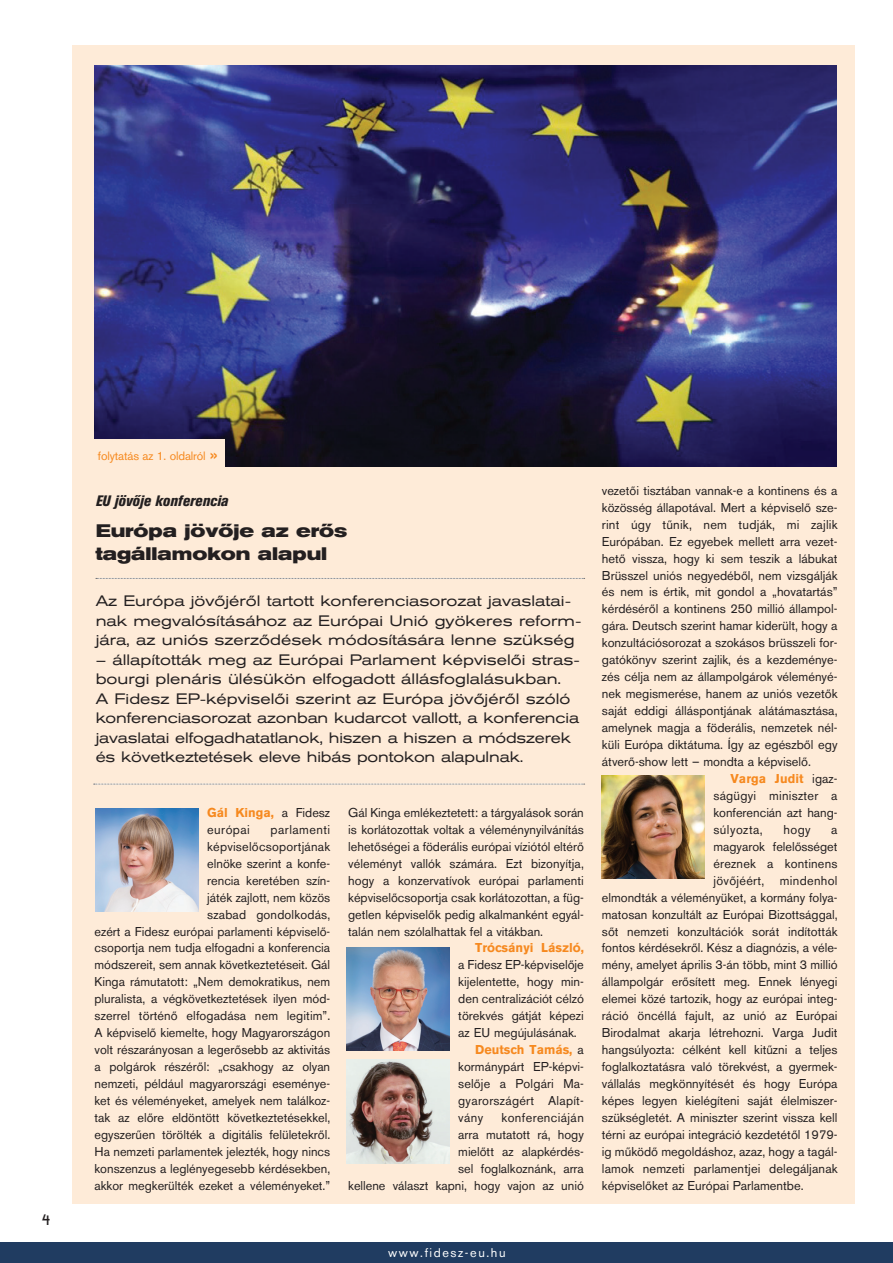
<style>
.page{position:relative;width:893px;height:1263px;background:#fff}
.page>*{position:absolute;margin:0;border:0;box-sizing:border-box;transform-origin:0 0}
.t1{font:700 18px/22.5px "Standard Grot Ext M";color:#231f20}
.t2{font:15px/19.5px "Standard Grot Ext M";color:#231f20}
.t3{font:italic 15px "Standard Grot Cond Eb M";color:#231f20}
.t4{font:15px "Broadband ICG";color:#231f20}
.t5{font:12.75px/17px "Standard Grotesk M";color:#231f20;text-align:right}
.t6{font:700 12.75px "Standard Grotesk M";color:#f6891f}
.t7{font:12.75px "Standard Grotesk M";letter-spacing:.02em;color:#231f20}
.t8{font:12.75px/17px "Standard Grotesk M";letter-spacing:.035em;color:#231f20}
.t9{font:12.75px "Standard Grotesk M";letter-spacing:.025em;color:#231f20}
.t10{font:12.6px "Standard Grotesk M";letter-spacing:.125em;color:#fff}
.t11{font:12px "Standard Grotesk M";letter-spacing:-.01em;color:#f6891f}
.s1{font-size:21px}
.s2{font-weight:700;color:#f6891f}
.s3{font-weight:400;color:#231f20}
</style>
<div class="page">
<div style="left:73px;top:45px;width:782px;height:1159px;background:#feebd8"></div>
<div style="left:0;top:1242px;width:893px;height:21px;background:#203c61"></div>
<img style="left:95px;top:66px;width:741px;height:401px">
<svg style="left:96px;top:578px;width:489px;height:1px"></svg>
<svg style="left:94px;top:784px;width:491px;height:1px"></svg>
<div style="left:93px;top:439px;width:132px;height:28px;background:#feebd8"></div>
<img style="left:96px;top:809px;width:103px;height:103px">
<img style="left:347px;top:1060px;width:103px;height:103px">
<img style="left:347px;top:947px;width:103px;height:103px">
<img style="left:602px;top:775px;width:103px;height:103px">
<p class="t4" style="left:42px;top:1211px;width:10px">4</p>
<p class="t11" style="left:98px;top:449px;width:121px">folytatás az 1. oldalról <span class="s1">»</span></p>
<p class="t3" style="left:96px;top:492px;width:134px">EU jövője konferencia</p>
<h1 class="t1" style="left:96px;top:520px;width:253px">Európa jövője az erős tagállamokon alapul</h1>
<p class="t2" style="left:96px;top:591px;width:487px">Az Európa jövőjéről tartott konferenciasorozat javaslatai&shy;nak megvalósításához az Európai Unió gyökeres reform&shy;jára, az uniós szerződések módosítására lenne szükség</p>
<p class="t2" style="left:96px;top:650px;width:485px">– állapították meg az Európai Parlament képviselői stras&shy;bourgi plenáris ülésükön elfogadott állásfoglalásukban.<br>A Fidesz EP-képviselői szerint az Európa jövőjéről szóló konferenciasorozat azonban kudarcot vallott, a konferencia javaslatai elfogadhatatlanok, hiszen a hiszen a módszerek és következtetések eleve hibás pontokon alapulnak.</p>
<p class="t8" style="left:207px;top:804px;width:125px"><span class="s2">Gál Kinga,</span> a Fidesz európai</p>
<p class="t5" style="left:95px;top:821px;width:237px">parlamenti<br>képviselőcsoportjának<br>elnöke szerint a konfe-<br>rencia keretében szín-<br>játék zajlott, nem közös<br>szabad gondolkodás,<br>ezért a Fidesz európai parlamenti képviselő&shy;csoportja nem tudja elfogadni a konferencia módszereit, sem annak következtetéseit. Gál Kinga rámutatott: „Nem demokratikus, nem pluralista, a végkövetkeztetések ilyen mód&shy;szerrel történő elfogadása nem legitim”.<br>A képviselő kiemelte, hogy Magyarországon volt részarányosan a legerősebb az aktivitás a polgárok részéről: „csakhogy az olyan nemzeti, például magyarországi eseménye&shy;ket és véleményeket, amelyek nem találkoz&shy;tak az előre eldöntött következtetésekkel, egyszerűen törölték a digitális felületekről.<br>Ha nemzeti parlamentek jelezték, hogy nincs konszenzus a leglényegesebb kérdésekben, akkor megkerülték ezeket a véleményeket.”</p>
<p class="t5" style="left:348px;top:804px;width:237px;text-align:justify">Gál Kinga emlékeztetett: a tárgyalások során is korlátozottak voltak a véleménynyilvánítás lehetőségei a föderális európai víziótól eltérő véleményt vallók számára. Ezt bizonyítja, hogy a konzervatívok európai parlamenti képviselőcsoportja csak korlátozottan, a füg&shy;getlen képviselők pedig alkalmanként egyál&shy;talán nem szólalhattak fel a vitákban.</p>
<p class="t6" style="left:475px;top:941px;width:110px">Trócsányi László,</p>
<p class="t5" style="left:458px;top:956px;width:127px">a Fidesz EP-képviselője</p>
<p class="t5" style="left:458px;top:973px;width:127px">kijelentette, hogy min-</p>
<p class="t5" style="left:458px;top:990px;width:127px">den centralizációt célzó</p>
<p class="t5" style="left:458px;top:1007px;width:127px">törekvés gátját képezi</p>
<p class="t5" style="left:458px;top:1024px;width:120px">az EU megújulásának.</p>
<p class="t6" style="left:475px;top:1042px;width:110px">Deutsch Tamás, <span class="s3">a</span></p>
<p class="t5" style="left:458px;top:1058px;width:126px">kormánypárt EP-képvi-</p>
<p class="t5" style="left:458px;top:1075px;width:125px">selője a Polgári Ma--</p>
<p class="t7" style="left:458px;top:1093px;width:126px">gyarországért Alapít-</p>
<p class="t5" style="left:458px;top:1109px;width:27px">vány</p>
<p class="t5" style="left:348px;top:1109px;width:237px">konferenciáján<br>arra mutatott rá, hogy<br>mielőtt az alapkérdés-<br>sel foglalkoznánk, arra<br>kellene választ kapni, hogy vajon az unió</p>
<p class="t5" style="left:602px;top:482px;width:237px">vezetői tisztában vannak-e a kontinens és a</p>
<p class="t5" style="left:602px;top:499px;width:237px">közösség állapotával. Mert a képviselő sze-</p>
<p class="t5" style="left:602px;top:516px;width:237px">rint úgy tűnik, nem tudják, mi zajlik</p>
<p class="t5" style="left:602px;top:533px;width:237px">Európában. Ez egyebek mellett arra vezet-</p>
<p class="t5" style="left:602px;top:550px;width:237px">hető vissza, hogy ki sem teszik a lábukat</p>
<p class="t5" style="left:602px;top:567px;width:237px">Brüsszel uniós negyedéből, nem vizsgálják</p>
<p class="t5" style="left:602px;top:583px;width:237px">és nem is értik, mit gondol a „hovatartás”</p>
<p class="t5" style="left:602px;top:600px;width:237px">kérdéséről a kontinens 250 millió állampol-</p>
<p class="t5" style="left:602px;top:617px;width:237px">gára. Deutsch szerint hamar kiderült, hogy a</p>
<p class="t5" style="left:602px;top:634px;width:237px">konzultációsorozat a szokásos brüsszeli for-</p>
<p class="t5" style="left:602px;top:651px;width:237px">gatókönyv szerint zajlik, és a kezdeménye-</p>
<p class="t5" style="left:602px;top:668px;width:237px">zés célja nem az állampolgárok véleményé-</p>
<p class="t5" style="left:602px;top:685px;width:237px">nek megismerése, hanem az uniós vezetők</p>
<p class="t5" style="left:602px;top:702px;width:237px">saját eddigi álláspontjának alátámasztása,</p>
<p class="t5" style="left:602px;top:719px;width:237px">amelynek magja a föderális, nemzetek nél-</p>
<p class="t5" style="left:602px;top:736px;width:237px">küli Európa diktátuma. Így az egészből egy</p>
<p class="t5" style="left:602px;top:753px;width:211px">átverő-show lett – mondta a képviselő.</p>
<p class="t6" style="left:730px;top:771px;width:109px">Varga Judit <span class="s3">igaz-</span></p>
<p class="t7" style="left:713px;top:788px;width:126px">ságügyi miniszter a</p>
<p class="t5" style="left:713px;top:804px;width:126px">konferencián azt hang-</p>
<p class="t8" style="left:713px;top:821px;width:51px">súlyozta,</p>
<p class="t5" style="left:783px;top:821px;width:29px">hogy</p>
<p class="t5" style="left:831px;top:821px;width:8px">a</p>
<p class="t5" style="left:713px;top:838px;width:126px">magyarok felelősséget</p>
<p class="t5" style="left:713px;top:855px;width:126px">éreznek a kontinens</p>
<p class="t9" style="left:713px;top:873px;width:126px">jövőjéért, mindenhol</p>
<p class="t5" style="left:602px;top:889px;width:237px">elmondták a véleményüket, a kormány folya-</p>
<p class="t5" style="left:602px;top:906px;width:237px">matosan konzultált az Európai Bizottsággal,</p>
<p class="t5" style="left:602px;top:923px;width:237px">sőt nemzeti konzultációk sorát indították</p>
<p class="t5" style="left:602px;top:939px;width:237px">fontos kérdésekről. Kész a diagnózis, a véle-</p>
<p class="t5" style="left:602px;top:956px;width:237px">mény, amelyet április 3-án több, mint 3 millió</p>
<p class="t5" style="left:602px;top:973px;width:237px">állampolgár erősített meg. Ennek lényegi</p>
<p class="t5" style="left:602px;top:990px;width:237px">elemei közé tartozik, hogy az európai integ-</p>
<p class="t5" style="left:602px;top:1007px;width:237px">ráció öncéllá fajult, az unió az Európai</p>
<p class="t5" style="left:602px;top:1024px;width:237px">Birodalmat akarja létrehozni. Varga Judit</p>
<p class="t5" style="left:602px;top:1041px;width:237px">hangsúlyozta: célként kell kitűzni a teljes</p>
<p class="t5" style="left:602px;top:1058px;width:237px">foglalkoztatásra való törekvést, a gyermek-</p>
<p class="t5" style="left:602px;top:1075px;width:237px">vállalás megkönnyítését és hogy Európa</p>
<p class="t5" style="left:602px;top:1092px;width:237px">képes legyen kielégíteni saját élelmiszer-</p>
<p class="t5" style="left:602px;top:1109px;width:237px">szükségletét. A miniszter szerint vissza kell</p>
<p class="t5" style="left:602px;top:1126px;width:237px">térni az európai integráció kezdetétől 1979-</p>
<p class="t5" style="left:602px;top:1143px;width:237px">ig működő megoldáshoz, azaz, hogy a tagál-</p>
<p class="t5" style="left:602px;top:1160px;width:237px">lamok nemzeti parlamentjei delegáljanak</p>
<p class="t5" style="left:602px;top:1177px;width:203px">képviselőket az Európai Parlamentbe.</p>
<p class="t10" style="left:388px;top:1245px;width:119px">www.fidesz-eu.hu</p>
</div>
